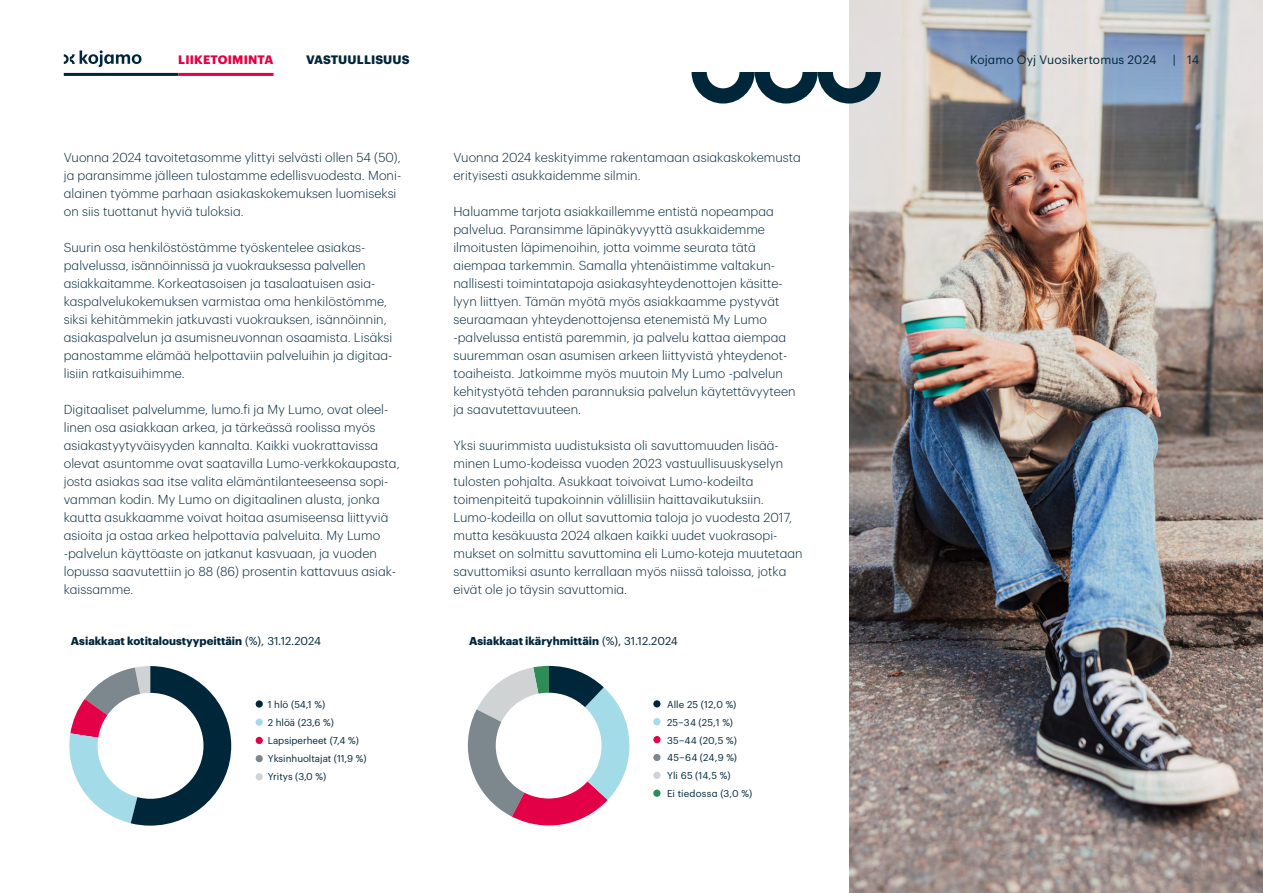
<style>
.page{position:relative;width:1263px;height:893px;background:#fff}
.page>*{position:absolute;margin:0;border:0;box-sizing:border-box;transform-origin:0 0}
.FI_Leipis_8_5_-_ROW_CO2{font:300 12.75px/18px "Graphik";letter-spacing:.005em;color:#00263a}
.sivunro{font:12px "Graphik";letter-spacing:.01em;color:#00263a}
.t1{font:700 12px "Graphik";letter-spacing:.015em;color:#e40046}
.t2{font:700 12px "Graphik";letter-spacing:.015em;color:#00263a}
.t3{font:700 11.25px "Graphik";color:#00263a}
.t4{font:9.75px/17.9px "Graphik";letter-spacing:.02em;color:#00263a}
.t5{font:9.75px/18px "Graphik";color:#00263a}
.s1{font-weight:400}
</style>
<div class="page">
<img style="left:849px;top:0;width:414px;height:893px">
<svg style="left:467px;top:666px;width:163px;height:160px"></svg>
<div style="left:653px;top:700px;width:7px;height:7px;background:#00263a;border-radius:50%"></div>
<div style="left:653px;top:718px;width:7px;height:7px;background:#a4dbe8;border-radius:50%"></div>
<div style="left:653px;top:736px;width:7px;height:7px;background:#e40046;border-radius:50%"></div>
<div style="left:653px;top:754px;width:7px;height:7px;background:#7c878e;border-radius:50%"></div>
<div style="left:653px;top:772px;width:7px;height:7px;background:#d0d3d4;border-radius:50%"></div>
<div style="left:653px;top:790px;width:7px;height:7px;background:#2e8d56;border-radius:50%"></div>
<svg style="left:69px;top:666px;width:162px;height:160px"></svg>
<div style="left:98px;top:693px;width:105px;height:106px;background:#fff;border-radius:50%"></div>
<div style="left:256px;top:700px;width:7px;height:8px;background:#00263a;border-radius:50%"></div>
<div style="left:256px;top:719px;width:7px;height:7px;background:#a4dbe8;border-radius:50%"></div>
<div style="left:256px;top:737px;width:7px;height:7px;background:#e40046;border-radius:50%"></div>
<div style="left:256px;top:755px;width:7px;height:7px;background:#7c878e;border-radius:50%"></div>
<div style="left:256px;top:773px;width:7px;height:7px;background:#d0d3d4;border-radius:50%"></div>
<svg style="left:692px;top:72px;width:189px;height:32px"></svg>
<svg style="left:64px;top:50px;width:78px;height:17px"></svg>
<hr style="left:64px;top:73px;width:114px;height:3px;background:#00263a">
<hr style="left:178px;top:73px;width:96px;height:3px;background:#e40046">
<p class="t1" style="left:178px;top:50px;width:97px">LIIKETOIMINTA</p>
<p class="t2" style="left:306px;top:50px;width:105px">VASTUULLISUUS</p>
<p class="sivunro" style="left:970px;top:50px;width:188px">Kojamo Oyj Vuosikertomus 2024</p>
<p class="sivunro" style="left:1173px;top:50px;width:28px">| 14</p>
<p class="FI_Leipis_8_5_-_ROW_CO2" style="left:64px;top:147px;width:339px">Vuonna 2024 tavoitetasomme ylittyi selvästi ollen 54 (50), ja paransimme jälleen tulostamme edellisvuodesta. Moni&shy;alainen työmme parhaan asiakaskokemuksen luomiseksi on siis tuottanut hyviä tuloksia.</p>
<p class="FI_Leipis_8_5_-_ROW_CO2" style="left:64px;top:237px;width:330px">Suurin osa henkilöstöstämme työskentelee asiakas&shy;palvelussa, isännöinnissä ja vuokrauksessa palvellen asiakkaitamme. Korkeatasoisen ja tasalaatuisen asia&shy;kaspalvelukokemuksen varmistaa oma henkilöstömme, siksi kehitämmekin jatkuvasti vuokrauksen, isännöinnin, asiakaspalvelun ja asumisneuvonnan osaamista. Lisäksi panostamme elämää helpottaviin palveluihin ja digitaa&shy;lisiin ratkaisuihimme.</p>
<p class="FI_Leipis_8_5_-_ROW_CO2" style="left:64px;top:399px;width:337px">Digitaaliset palvelumme, lumo.fi ja My Lumo, ovat oleel&shy;linen osa asiakkaan arkea, ja tärkeässä roolissa myös asiakastyytyväisyyden kannalta. Kaikki vuokrattavissa olevat asuntomme ovat saatavilla Lumo-verkkokaupasta, josta asiakas saa itse valita elämäntilanteeseensa sopi&shy;vamman kodin. My Lumo on digitaalinen alusta, jonka kautta asukkaamme voivat hoitaa asumiseensa liittyviä asioita ja ostaa arkea helpottavia palveluita. My Lumo -palvelun käyttöaste on jatkanut kasvuaan, ja vuoden lopussa saavutettiin jo 88 (86) prosentin kattavuus asiak&shy;kaissamme.</p>
<p class="t3" style="left:71px;top:632px;width:251px">Asiakkaat kotitaloustyypeittäin <span class="s1">(%), 31.12.2024</span></p>
<p class="t5" style="left:268px;top:695px;width:100px">1 hlö (54,1 %)<br>2 hlöä (23,6 %)<br>Lapsiperheet (7,4 %)<br>Yksinhuoltajat (11,9 %)<br>Yritys (3,0 %)</p>
<p class="FI_Leipis_8_5_-_ROW_CO2" style="left:453px;top:147px;width:349px">Vuonna 2024 keskityimme rakentamaan asiakaskokemusta erityisesti asukkaidemme silmin.</p>
<p class="FI_Leipis_8_5_-_ROW_CO2" style="left:453px;top:201px;width:344px">Haluamme tarjota asiakkaillemme entistä nopeampaa palvelua. Paransimme läpinäkyvyyttä asukkaidemme ilmoitusten läpimenoihin, jotta voimme seurata tätä aiempaa tarkemmin. Samalla yhtenäistimme valtakun&shy;nallisesti toimintatapoja asiakasyhteydenottojen käsitte&shy;lyyn liittyen. Tämän myötä myös asiakkaamme pystyvät seuraamaan yhteydenottojensa etenemistä My Lumo -palvelussa entistä paremmin, ja palvelu kattaa aiempaa suuremman osan asumisen arkeen liittyvistä yhteydenot&shy;toaiheista. Jatkoimme myös muutoin My Lumo -palvelun kehitystyötä tehden parannuksia palvelun käytettävyyteen ja saavutettavuuteen.</p>
<p class="FI_Leipis_8_5_-_ROW_CO2" style="left:453px;top:435px;width:351px">Yksi suurimmista uudistuksista oli savuttomuuden lisää&shy;minen Lumo-kodeissa vuoden 2023 vastuullisuuskyselyn tulosten pohjalta. Asukkaat toivoivat Lumo-kodeilta toimenpiteitä tupakoinnin välillisiin haittavaikutuksiin.<br>Lumo-kodeilla on ollut savuttomia taloja jo vuodesta 2017, mutta kesäkuusta 2024 alkaen kaikki uudet vuokrasopi&shy;mukset on solmittu savuttomina eli Lumo-koteja muutetaan savuttomiksi asunto kerrallaan myös niissä taloissa, jotka eivät ole jo täysin savuttomia.</p>
<p class="t3" style="left:469px;top:632px;width:210px">Asiakkaat ikäryhmittäin <span class="s1">(%), 31.12.2024</span></p>
<p class="t4" style="left:667px;top:694px;width:87px">Alle 25 (12,0 %)<br>25–34 (25,1 %)<br>35–44 (20,5 %)<br>45–64 (24,9 %)<br>Yli 65 (14,5 %)<br>Ei tiedossa (3,0 %)</p>
</div>
